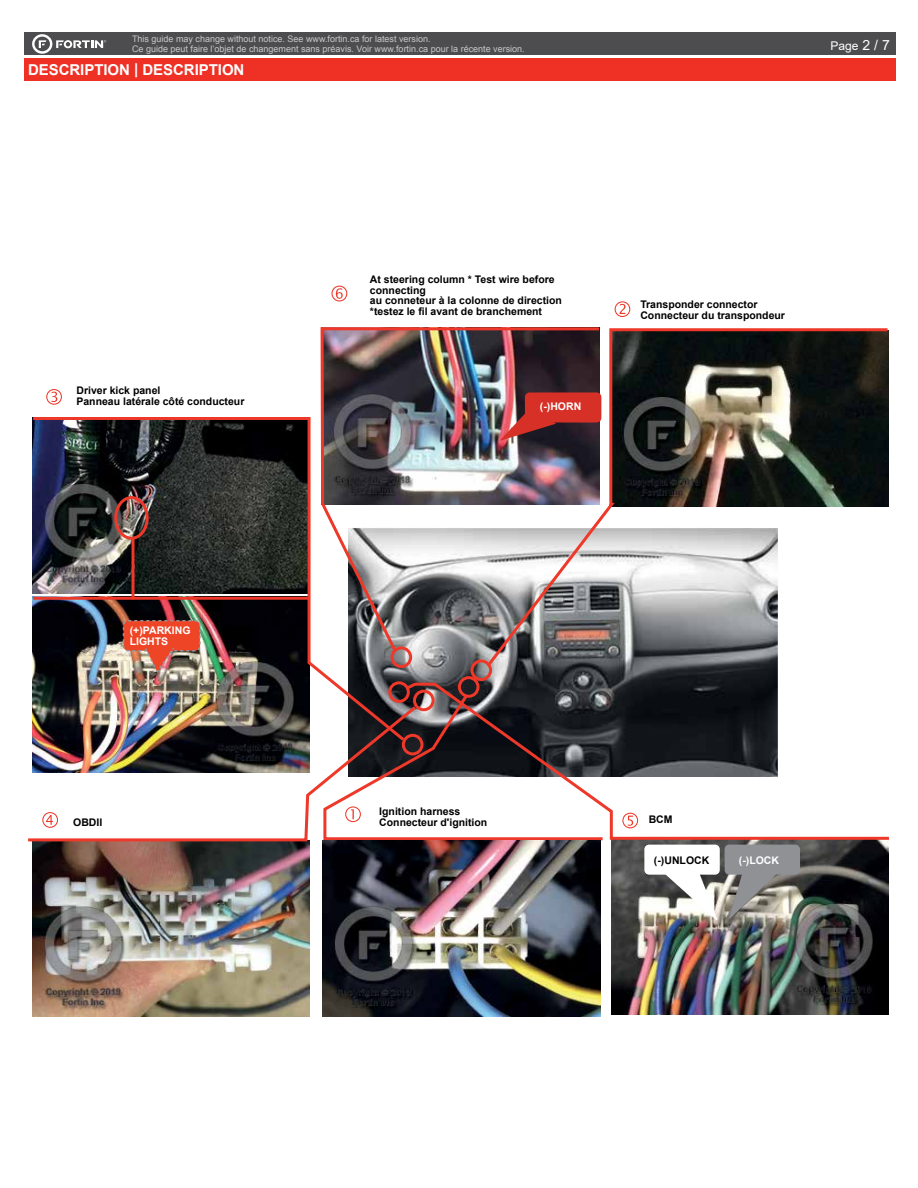
<style>
.page{position:relative;width:918px;height:1188px;background:#fff}
.page>*{position:absolute;margin:0;border:0;box-sizing:border-box;transform-origin:0 0}
.t1{font:700 15px "Arial";letter-spacing:-.005em;color:#fff}
.t2{font:12px "Arial";color:#fff}
.t3{font:700 10.5px/10.5px "Arial";color:#000}
.t4{font:700 10.5px/10.5px "Arial";color:#fff}
.t5{font:9px/9.8px "Arial";color:#c7c8ca}
.s1{font-size:13.95px}
</style>
<div class="page">
<div style="left:24px;top:33px;width:872px;height:22px;background:#4d4d4f"></div>
<div style="left:24px;top:58px;width:872px;height:23px;background:#ee3124"></div>
<svg style="left:32px;top:34px;width:74px;height:20px"></svg>
<img style="left:407px;top:655px;width:371px;height:26px">
<svg style="left:615px;top:301px;width:15px;height:16px"></svg>
<svg style="left:484px;top:328px;width:405px;height:342px"></svg>
<div style="left:470px;top:659px;width:22px;height:22px;border:3px solid #ee3829;border-radius:50%"></div>
<div style="left:458px;top:676px;width:22px;height:22px;border:3px solid #ee3829;border-radius:50%"></div>
<img style="left:323px;top:841px;width:277px;height:176px">
<img style="left:611px;top:841px;width:278px;height:174px">
<svg style="left:407px;top:681px;width:482px;height:160px"></svg>
<div style="left:644px;top:845px;width:76px;height:30px;background:#fff;border-radius:5px"></div>
<svg style="left:663px;top:873px;width:55px;height:48px"></svg>
<div style="left:725px;top:845px;width:75px;height:30px;background:#8f9194;border-radius:5px"></div>
<svg style="left:729px;top:874px;width:50px;height:45px;background:#94928d"></svg>
<div style="left:388px;top:681px;width:22px;height:22px;border:3px solid #ee3829;border-radius:50%"></div>
<svg style="left:622px;top:813px;width:16px;height:15px"></svg>
<svg style="left:46px;top:389px;width:16px;height:16px"></svg>
<div style="left:402px;top:734px;width:21px;height:21px;border:3px solid #ee3829;border-radius:50%"></div>
<img style="left:32px;top:417px;width:375px;height:286px">
<div style="left:114px;top:496px;width:35px;height:44px;border:3px solid #ee3829;border-radius:50%"></div>
<hr style="left:33px;top:597px;width:276px;height:3px;background:#ee3829">
<hr style="left:132px;top:538px;width:3px;height:61px;background:#ee3829">
<img style="left:32px;top:843px;width:278px;height:174px">
<img style="left:28px;top:703px;width:391px;height:140px">
<div style="left:413px;top:690px;width:22px;height:21px;border:3px solid #ee3829;border-radius:50%"></div>
<svg style="left:42px;top:812px;width:16px;height:16px"></svg>
<svg style="left:331px;top:286px;width:16px;height:15px"></svg>
<img style="left:319px;top:327px;width:283px;height:328px">
<div style="left:391px;top:646px;width:21px;height:22px;border:3px solid #ee3829;border-radius:50%"></div>
<div style="left:525px;top:392px;width:76px;height:31px;background:#d63027;border-radius:5px"></div>
<svg style="left:500px;top:407px;width:56px;height:34px"></svg>
<p class="t5" style="left:132px;top:34px;width:394px">This guide may change without notice. See www.fortin.ca for latest version.<br>Ce guide peut faire l’objet de changement sans préavis. Voir www.fortin.ca pour la récente version.</p>
<h1 class="t1" style="left:28px;top:59px;width:218px">DESCRIPTION | DESCRIPTION</h1>
<p class="t2" style="left:831px;top:38px;width:61px">Page <span class="s1">2 / 7</span></p>
<p class="t3" style="left:76px;top:385px;width:170px">Driver kick panel<br>Panneau latérale côté conducteur</p>
<p class="t3" style="left:370px;top:274px;width:193px">At steering column * Test wire before connecting<br>au conneteur à la colonne de direction *testez le fil avant de branchement</p>
<p class="t4" style="left:540px;top:401px;width:43px">(-)HORN</p>
<p class="t3" style="left:640px;top:299px;width:146px">Transponder connector<br>Connecteur du transpondeur</p>
<p class="t4" style="left:130px;top:626px;width:62px">(+)PARKING<br>LIGHTS</p>
<p class="t3" style="left:73px;top:817px;width:31px">OBDII</p>
<p class="t3" style="left:379px;top:806px;width:110px">Ignition harness<br>Connecteur d'ignition</p>
<p class="t3" style="left:649px;top:815px;width:25px">BCM</p>
<p class="t3" style="left:654px;top:855px;width:57px">(-)UNLOCK</p>
<p class="t4" style="left:739px;top:855px;width:42px">(-)LOCK</p>
</div>
